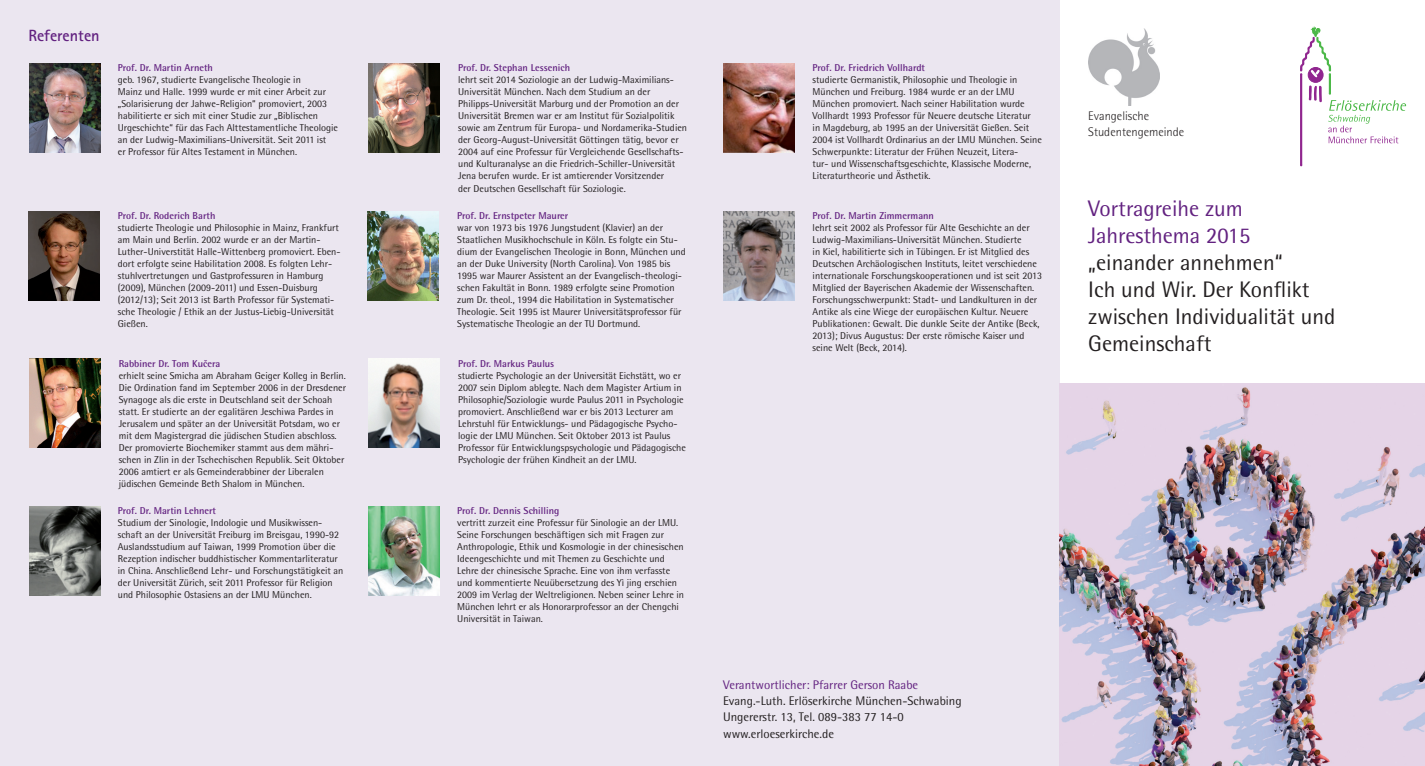
<style>
.page{position:relative;width:1425px;height:766px;background:#fff}
.page>*{position:absolute;margin:0;border:0;box-sizing:border-box;transform-origin:0 0}
.t1{font:22.5px/27px "Rotis Semi Sans";color:#231f20}
.t2{font:22.5px/27px "Rotis Semi Sans";color:#622180}
.t3{font:700 16.25px "Rotis Sans Serif";color:#622180}
.t4{font:12.5px/16.2px "Rotis Semi Sans";color:#231f20}
.t5{font:12.5px "Rotis Semi Sans";color:#622180}
.t6{font:300 12.5px/16.2px "Rotis Semi Sans";color:#231f20}
.t7{font:10px/12px "Rotis Semi Sans";color:#231f20}
.t8{font:700 10px "Rotis Semi Sans";color:#622180}
</style>
<div class="page">
<div style="left:705px;top:0;width:354px;height:765px;background:#ebe6f0"></div>
<div style="left:354px;top:0;width:351px;height:765px;background:#ebe6f0"></div>
<div style="left:0;top:0;width:354px;height:765px;background:#ebe6f0"></div>
<div style="left:1308px;top:67px;width:15px;height:15px;background:#90268f;border-radius:50%"></div>
<div style="left:1308px;top:67px;width:15px;height:15px;border:1px solid #90268f;border-radius:50%"></div>
<svg style="left:1308px;top:85px;width:13px;height:18px"></svg>
<hr style="left:1328px;top:74px;width:2px;height:20px;background:#4cb848">
<svg style="left:1328px;top:92px;width:78px;height:51px"></svg>
<hr style="left:1300px;top:74px;width:2px;height:91px;background:#90268f">
<svg style="left:1300px;top:28px;width:31px;height:49px"></svg>
<img style="left:1088px;top:29px;width:71px;height:77px">
<img style="left:1059px;top:383px;width:365px;height:382px">
<img style="left:723px;top:64px;width:71px;height:88px">
<img style="left:368px;top:211px;width:70px;height:89px">
<img style="left:369px;top:359px;width:70px;height:88px">
<img style="left:369px;top:64px;width:70px;height:88px">
<img style="left:29px;top:64px;width:71px;height:88px">
<img style="left:369px;top:506px;width:70px;height:89px">
<img style="left:29px;top:506px;width:71px;height:89px">
<img style="left:723px;top:211px;width:71px;height:89px">
<img style="left:28px;top:211px;width:71px;height:89px">
<img style="left:29px;top:359px;width:71px;height:88px">
<h2 class="t3" style="left:28px;top:25px;width:73px">Referenten</h2>
<p class="t8" style="left:118px;top:62px;width:97px">Prof. Dr. Martin Arneth</p>
<p class="t7" style="left:118px;top:74px;width:222px">geb. 1967, studierte Evangelische Theologie in<br>Mainz und Halle. 1999 wurde er mit einer Arbeit zur „Solarisierung der Jahwe-Religion“ promoviert, 2003 habilitierte er sich mit einer Studie zur „Biblischen Urgeschichte“ für das Fach Alttestamentliche Theologie an der Ludwig-Maximilians-Universität. Seit 2011 ist<br>er Professor für Altes Testament in München.</p>
<p class="t8" style="left:118px;top:209px;width:99px">Prof. Dr. Roderich Barth</p>
<p class="t7" style="left:118px;top:221px;width:224px">studierte Theologie und Philosophie in Mainz, Frankfurt am Main und Berlin. 2002 wurde er an der Martin-Luther-Universtität Halle-Wittenberg promoviert. Eben&shy;dort erfolgte seine Habilitation 2008. Es folgten Lehr&shy;stuhlvertretungen und Gastprofessuren in Hamburg (2009), München (2009-2011) und Essen-Duisburg (2012/13); Seit 2013 ist Barth Professor für Systemati&shy;sche Theologie / Ethik an der Justus-Liebig-Universität Gießen.</p>
<p class="t8" style="left:119px;top:357px;width:103px">Rabbiner Dr. Tom Kucˇera</p>
<p class="t7" style="left:119px;top:369px;width:229px">erhielt seine Smicha am Abraham Geiger Kolleg in Berlin.<br>Die Ordination fand im September 2006 in der Dresdener Synagoge als die erste in Deutschland seit der Schoah statt. Er studierte an der egalitären Jeschiwa Pardes in Jerusalem und später an der Universität Potsdam, wo er mit dem Magistergrad die jüdischen Studien abschloss.<br>Der promovierte Biochemiker stammt aus dem mähri&shy;schen in Zlin in der Tschechischen Republik. Seit Oktober 2006 amtiert er als Gemeinderabbiner der Liberalen jüdischen Gemeinde Beth Shalom in München.</p>
<p class="t8" style="left:118px;top:504px;width:100px">Prof. Dr. Martin Lehnert</p>
<p class="t7" style="left:118px;top:516px;width:227px">Studium der Sinologie, Indologie und Musikwissen&shy;schaft an der Universität Freiburg im Breisgau, 1990-92<br>Auslandsstudium auf Taiwan, 1999 Promotion über die Rezeption indischer buddhistischer Kommentarliteratur in China. Anschließend Lehr- und Forschungstätigkeit an der Universität Zürich, seit 2011 Professor für Religion und Philosophie Ostasiens an der LMU München.</p>
<p class="t8" style="left:458px;top:62px;width:113px">Prof. Dr. Stephan Lessenich</p>
<p class="t7" style="left:458px;top:74px;width:230px">lehrt seit 2014 Soziologie an der Ludwig-Maximilians-Universität München. Nach dem Studium an der Philipps-Universität Marburg und der Promotion an der Universität Bremen war er am Institut für Sozialpolitik sowie am Zentrum für Europa- und Nordamerika-Studien der Georg-August-Universität Göttingen tätig, bevor er 2004 auf eine Professur für Vergleichende Gesellschafts&shy;und Kulturanalyse an die Friedrich-Schiller-Universität Jena berufen wurde. Er ist amtierender Vorsitzender<br>der Deutschen Gesellschaft für Soziologie.</p>
<p class="t8" style="left:457px;top:209px;width:113px">Prof. Dr. Ernstpeter Maurer</p>
<p class="t7" style="left:457px;top:221px;width:230px">war von 1973 bis 1976 Jungstudent (Klavier) an der Staatlichen Musikhochschule in Köln. Es folgte ein Stu&shy;dium der Evangelischen Theologie in Bonn, München und an der Duke University (North Carolina). Von 1985 bis 1995 war Maurer Assistent an der Evangelisch-theologi&shy;schen Fakultät in Bonn. 1989 erfolgte seine Promotion zum Dr. theol., 1994 die Habilitation in Systematischer Theologie. Seit 1995 ist Maurer Universitätsprofessor für Systematische Theologie an der TU Dortmund.</p>
<p class="t8" style="left:458px;top:357px;width:97px">Prof. Dr. Markus Paulus</p>
<p class="t7" style="left:458px;top:369px;width:229px">studierte Psychologie an der Universität Eichstätt, wo er 2007 sein Diplom ablegte. Nach dem Magister Artium in Philosophie/Soziologie wurde Paulus 2011 in Psychologie promoviert. Anschließend war er bis 2013 Lecturer am Lehrstuhl für Entwicklungs- und Pädagogische Psycho&shy;logie der LMU München. Seit Oktober 2013 ist Paulus Professor für Entwicklungspsychologie und Pädagogische Psychologie der frühen Kindheit an der LMU.</p>
<p class="t8" style="left:457px;top:504px;width:103px">Prof. Dr. Dennis Schilling</p>
<p class="t7" style="left:457px;top:516px;width:228px">vertritt zurzeit eine Professur für Sinologie an der LMU.<br>Seine Forschungen beschäftigen sich mit Fragen zur Anthropologie, Ethik und Kosmologie in der chinesischen Ideengeschichte und mit Themen zu Geschichte und Lehre der chinesische Sprache. Eine von ihm verfasste und kommentierte Neuübersetzung des Yì jing erschien 2009 im Verlag der Weltreligionen. Neben seiner Lehre in München lehrt er als Honorarprofessor an der Chengchi Universität in Taiwan.</p>
<p class="t8" style="left:812px;top:62px;width:114px">Prof. Dr. Friedrich Vollhardt</p>
<p class="t7" style="left:812px;top:74px;width:231px">studierte Germanistik, Philosophie und Theologie in München und Freiburg. 1984 wurde er an der LMU München promoviert. Nach seiner Habilitation wurde Vollhardt 1993 Professor für Neuere deutsche Literatur<br>in Magdeburg, ab 1995 an der Universität Gießen. Seit 2004 ist Vollhardt Ordinarius an der LMU München. Seine Schwerpunkte: Literatur der Frühen Neuzeit, Litera-<br>tur- und Wissenschaftsgeschichte, Klassische Moderne, Literaturtheorie und Ästhetik.</p>
<p class="t8" style="left:812px;top:209px;width:123px">Prof. Dr. Martin Zimmermann</p>
<p class="t7" style="left:812px;top:221px;width:231px">lehrt seit 2002 als Professor für Alte Geschichte an der Ludwig-Maximilians-Universität München. Studierte<br>in Kiel, habilitierte sich in Tübingen. Er ist Mitglied des Deutschen Archäologischen Instituts, leitet verschiedene internationale Forschungskooperationen und ist seit 2013<br>Mitglied der Bayerischen Akademie der Wissenschaften.<br>Forschungsschwerpunkt: Stadt- und Landkulturen in der Antike als eine Wiege der europäischen Kultur. Neuere Publikationen: Gewalt. Die dunkle Seite der Antike (Beck, 2013); Divus Augustus: Der erste römische Kaiser und seine Welt (Beck, 2014).</p>
<p class="t5" style="left:723px;top:677px;width:197px">Verantwortlicher: Pfarrer Gerson Raabe</p>
<p class="t4" style="left:723px;top:692px;width:240px">Evang.-Luth. Erlöserkirche München-Schwabing<br>Ungererstr. 13, Tel. 089-383 77 14-0 www.erloeserkirche.de</p>
<p class="t6" style="left:1088px;top:107px;width:97px">Evangelische<br>Studentengemeinde</p>
<h1 class="t2" style="left:1088px;top:194px;width:164px">Vortragreihe zum<br>Jahresthema 2015</h1>
<h1 class="t1" style="left:1088px;top:248px;width:249px">„einander annehmen“<br>Ich und Wir. Der Konflikt zwischen Individualität und<br>Gemeinschaft</h1>
</div>
